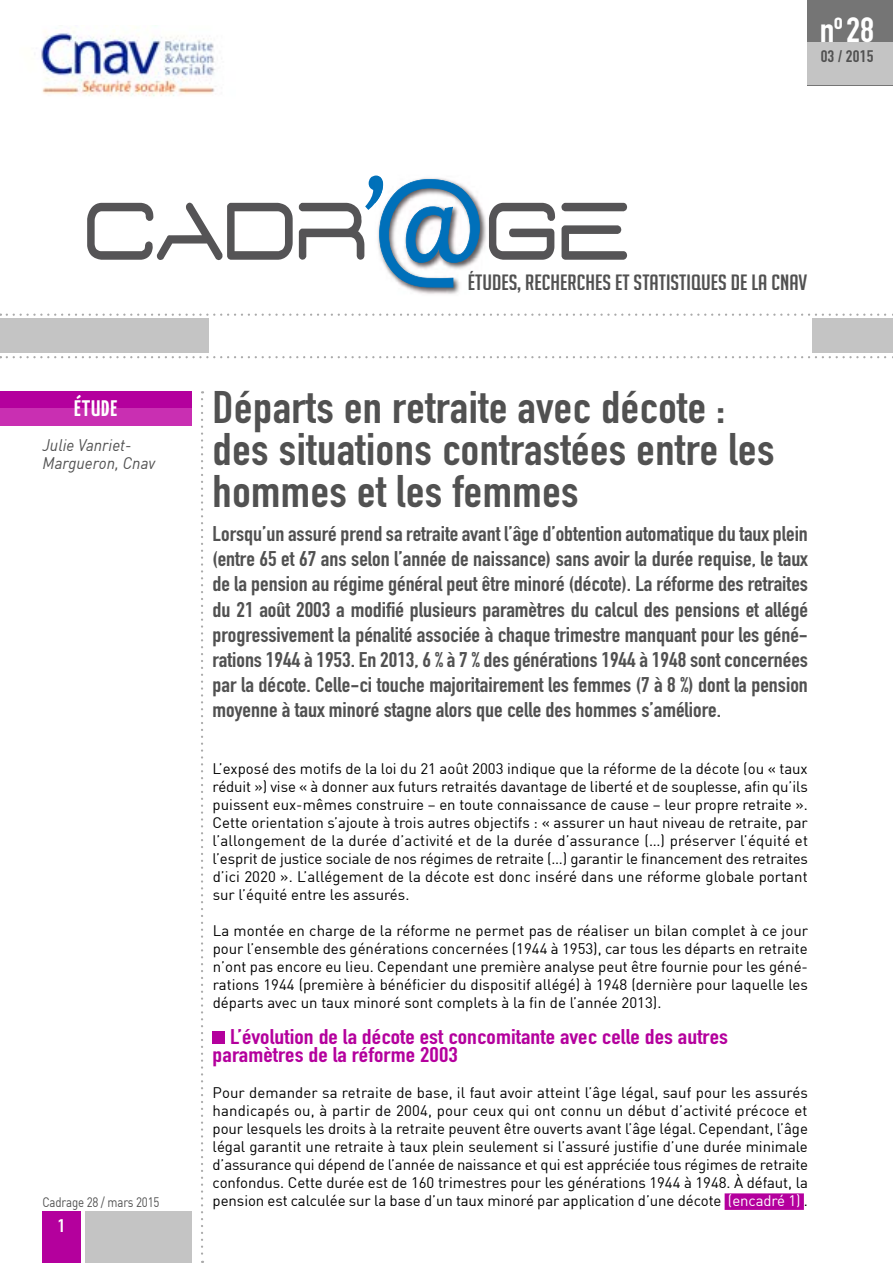
<style>
.page{position:relative;width:893px;height:1263px;background:#fff}
.page>*{position:absolute;margin:0;border:0;box-sizing:border-box;transform-origin:0 0}
.t1{font:45px/42px "DIN Engschrift Std";letter-spacing:.01em;color:#515151;scale:1.1 1}
.t2{font:34.5px "DIN Engschrift Std";color:#fff;scale:1.1 1}
.t3{font:700 22.5px "Yanone Kaffeesatz";letter-spacing:.04em;color:#fff}
.t4{font:21.6px "Big Noodle Titling";color:#515151;scale:1.11 1}
.t5{font:21px/25.2px "DIN Engschrift Std";color:#515151;text-align:justify;scale:1.1 1}
.t6{font:21px/18px "DIN Engschrift Std";letter-spacing:.005em;color:#b4009d;scale:1.2 1}
.t7{font:18px "DIN Engschrift Std";color:#fff;scale:1.1 1}
.t8{font:italic 16.5px/18px "DIN";color:#515151;scale:.95 1}
.t9{font:16.5px "DIN Engschrift Std";letter-spacing:.01em;color:#515151;scale:1.1 1}
.t10{font:15px/18px "DIN";color:#000;text-align:justify}
.t11{font:13.5px "DIN";letter-spacing:-.015em;color:#515151;scale:.85 1}
.s1{color:#fff}
</style>
<div class="page">
<img style="left:41px;top:30px;width:175px;height:67px">
<div style="left:43px;top:1212px;width:38px;height:51px;background:#b4009d"></div>
<div style="left:85px;top:1212px;width:106px;height:51px;background:#c4c4c4"></div>
<svg style="left:7px;top:314px;width:886px;height:2px"></svg>
<svg style="left:7px;top:356px;width:886px;height:2px"></svg>
<svg style="left:87px;top:202px;width:206px;height:58px"></svg>
<svg style="left:489px;top:203px;width:66px;height:57px"></svg>
<svg style="left:561px;top:203px;width:66px;height:57px"></svg>
<img style="left:375px;top:175px;width:111px;height:119px">
<svg style="left:299px;top:176px;width:181px;height:112px"></svg>
<div style="left:808px;top:0;width:85px;height:85px;background:#757575"></div>
<div style="left:808px;top:43px;width:85px;height:42px;background:#c4c4c4"></div>
<div style="left:0;top:319px;width:208px;height:34px;background:#c4c4c4"></div>
<div style="left:812px;top:319px;width:81px;height:34px;background:#c4c4c4"></div>
<svg style="left:201px;top:399px;width:2px;height:864px"></svg>
<div style="left:0;top:391px;width:191px;height:34px;background:#b4009d"></div>
<div style="left:0;top:408px;width:191px;height:17px;background:#c92fb2"></div>
<div style="left:725px;top:1193px;width:79px;height:17px;background:#b4009d"></div>
<div style="left:213px;top:1031px;width:12px;height:13px;background:#b4009d"></div>
<h2 class="t2" style="left:820px;top:10px;width:51px">n<sup>o</sup> 28</h2>
<p class="t9" style="left:821px;top:46px;width:49px">03 / 2015</p>
<h3 class="t3" style="left:74px;top:394px;width:45px">étude</h3>
<p class="t8" style="left:43px;top:436px;width:120px">Julie Vanriet-<br>Margueron, Cnav</p>
<p class="t11" style="left:43px;top:1193px;width:139px">Cadrage 28 / mars 2015</p>
<p class="t7" style="left:58px;top:1215px;width:8px">1</p>
<h3 class="t4" style="left:468px;top:270px;width:307px">ÉTUDES, RECHERCHES ET STATISTIQUES DE LA CNAV</h3>
<h1 class="t1" style="left:213px;top:387px;width:512px">Départs en retraite avec décote : des situations contrastées entre les hommes et les femmes</h1>
<p class="t5" style="left:213px;top:521px;width:543px">Lorsqu’un assuré prend sa retraite avant l’âge d’obtention automatique du taux plein (entre 65 et 67 ans selon l’année de naissance) sans avoir la durée requise, le taux de la pension au régime général peut être minoré (décote). La réforme des retraites du 21 août 2003 a modifié plusieurs paramètres du calcul des pensions et allégé progressivement la pénalité associée à chaque trimestre manquant pour les géné&shy;rations 1944 à 1953. En 2013, 6 % à 7 % des générations 1944 à 1948 sont concernées par la décote. Celle-ci touche majoritairement les femmes (7 à 8 %) dont la pension moyenne à taux minoré stagne alors que celle des hommes s’améliore.</p>
<p class="t10" style="left:213px;top:759px;width:597px">L’exposé des motifs de la loi du 21 août 2003 indique que la réforme de la décote (ou « taux réduit ») vise « à donner aux futurs retraités davantage de liberté et de souplesse, afin qu’ils puissent eux-mêmes construire – en toute connaissance de cause – leur propre retraite ».<br>Cette orientation s’ajoute à trois autres objectifs : « assurer un haut niveau de retraite, par l’allongement de la durée d’activité et de la durée d’assurance (…) préserver l’équité et l’esprit de justice sociale de nos régimes de retraite (…) garantir le financement des retraites d’ici 2020 ». L’allégement de la décote est donc inséré dans une réforme globale portant sur l’équité entre les assurés.</p>
<p class="t10" style="left:213px;top:921px;width:597px">La montée en charge de la réforme ne permet pas de réaliser un bilan complet à ce jour pour l’ensemble des générations concernées (1944 à 1953), car tous les départs en retraite n’ont pas encore eu lieu. Cependant une première analyse peut être fournie pour les géné&shy;rations 1944 (première à bénéficier du dispositif allégé) à 1948 (dernière pour laquelle les départs avec un taux minoré sont complets à la fin de l’année 2013).</p>
<h3 class="t6" style="left:213px;top:1028px;width:431px;text-indent:18px">L’évolution de la décote est concomitante avec celle des autres paramètres de la réforme 2003</h3>
<p class="t10" style="left:213px;top:1083px;width:597px">Pour demander sa retraite de base, il faut avoir atteint l’âge légal, sauf pour les assurés handicapés ou, à partir de 2004, pour ceux qui ont connu un début d’activité précoce et pour lesquels les droits à la retraite peuvent être ouverts avant l’âge légal. Cependant, l’âge légal garantit une retraite à taux plein seulement si l’assuré justifie d’une durée minimale d’assurance qui dépend de l’année de naissance et qui est appréciée tous régimes de retraite confondus. Cette durée est de 160 trimestres pour les générations 1944 à 1948. À défaut, la pension est calculée sur la base d’un taux minoré par application d’une décote <span class="s1">(encadré 1)</span> .</p>
</div>
